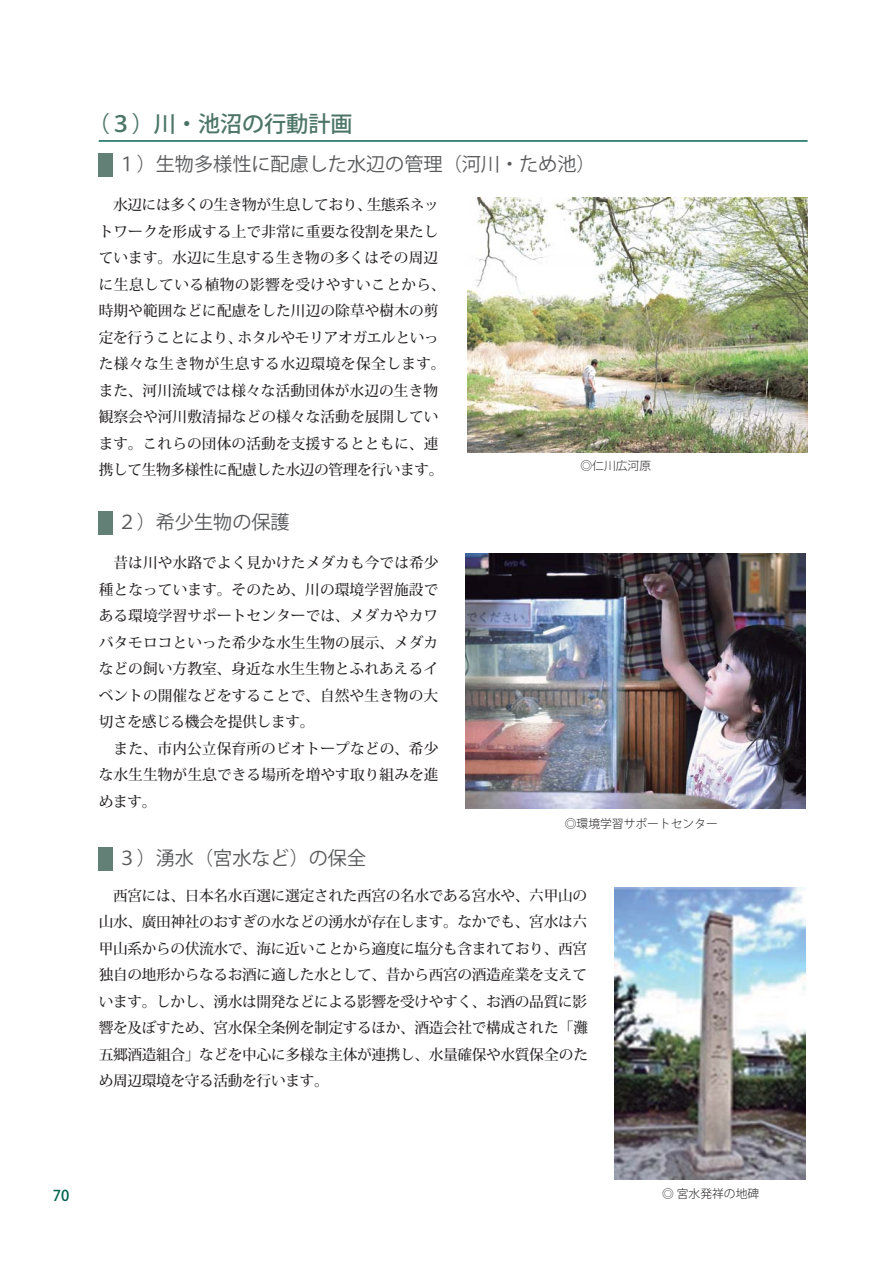
<style>
.page{position:relative;width:893px;height:1263px;background:#fff}
.page>*{position:absolute;margin:0;border:0;box-sizing:border-box;transform-origin:0 0}
.t1{font:22.2px "Koz Go Pro Medium 90 msp RKSJ H";color:#4c7568}
.t2{font:19.05px "Koz Go Pro Regular 90 msp RKSJ H";color:#58595b}
.t3{font:14.85px "Koz Go Pro Medium 90 msp RKSJ H";color:#016250}
.t4{font:14.7px/26.4px "Koz Min Pro Medium 90 msp RKSJ H";letter-spacing:.005em;color:#231f20}
.t5{font:11.7px "Koz Go Pro Light 90 msp RKSJ H";color:#231f20}
</style>
<div class="page">
<img style="left:468px;top:198px;width:339px;height:254px">
<img style="left:465px;top:554px;width:340px;height:254px">
<img style="left:614px;top:888px;width:191px;height:292px">
<div style="left:99px;top:153px;width:14px;height:24px;background:#628075"></div>
<div style="left:99px;top:511px;width:14px;height:24px;background:#628075"></div>
<div style="left:99px;top:847px;width:14px;height:24px;background:#628075"></div>
<hr style="left:99px;top:140px;width:708px;height:2px;background:#016250">
<h1 class="t1" style="left:88px;top:115px;width:266px">（３）川・池沼の行動計画</h1>
<p class="t2" style="left:118px;top:156px;width:479px">１）生物多様性に配慮した水辺の管理（河川・ため池）</p>
<p class="t4" style="left:99px;top:194px;width:348px">　水辺には多くの生き物が生息しており、生態系ネットワークを形成する上で非常に重要な役割を果たしています。水辺に生息する生き物の多くはその周辺に生息している植物の影響を受けやすいことから、時期や範囲などに配慮をした川辺の除草や樹木の剪定を行うことにより、ホタルやモリアオガエルといった様々な生き物が生息する水辺環境を保全します。また、河川流域では様々な活動団体が水辺の生き物観察会や河川敷清掃などの様々な活動を展開しています。これらの団体の活動を支援するとともに、連携して生物多様性に配慮した水辺の管理を行います。</p>
<p class="t2" style="left:118px;top:514px;width:174px">２）希少生物の保護</p>
<p class="t4" style="left:99px;top:552px;width:341px">　昔は川や水路でよく見かけたメダカも今では希少種となっています。そのため、川の環境学習施設である環境学習サポートセンターでは、メダカやカワバタモロコといった希少な水生生物の展示、メダカなどの飼い方教室、身近な水生生物とふれあえるイベントの開催などをすることで、自然や生き物の大切さを感じる機会を提供します。<br>　また、市内公立保育所のビオトープなどの、希少な水生生物が生息できる場所を増やす取り組みを進めます。</p>
<p class="t2" style="left:118px;top:850px;width:250px">３）湧水（宮水など）の保全</p>
<p class="t5" style="left:580px;top:461px;width:72px">◎仁川広河原</p>
<p class="t5" style="left:565px;top:819px;width:154px">◎環境学習サポートセンター</p>
<p class="t4" style="left:99px;top:884px;width:491px;text-align:justify">　西宮には、日本名水百選に選定された西宮の名水である宮水や、六甲山の山水、廣田神社のおすぎの水などの湧水が存在します。なかでも、宮水は六甲山系からの伏流水で、海に近いことから適度に塩分も含まれており、西宮独自の地形からなるお酒に適した水として、昔から西宮の酒造産業を支えています。しかし、湧水は開発などによる影響を受けやすく、お酒の品質に影響を及ぼすため、宮水保全条例を制定するほか、酒造会社で構成された「灘五郷酒造組合」などを中心に多様な主体が連携し、水量確保や水質保全のため周辺環境を守る活動を行います。</p>
<p class="t3" style="left:53px;top:1190px;width:18px">70</p>
<p class="t5" style="left:662px;top:1190px;width:98px">◎ 宮水発祥の地碑</p>
</div>
